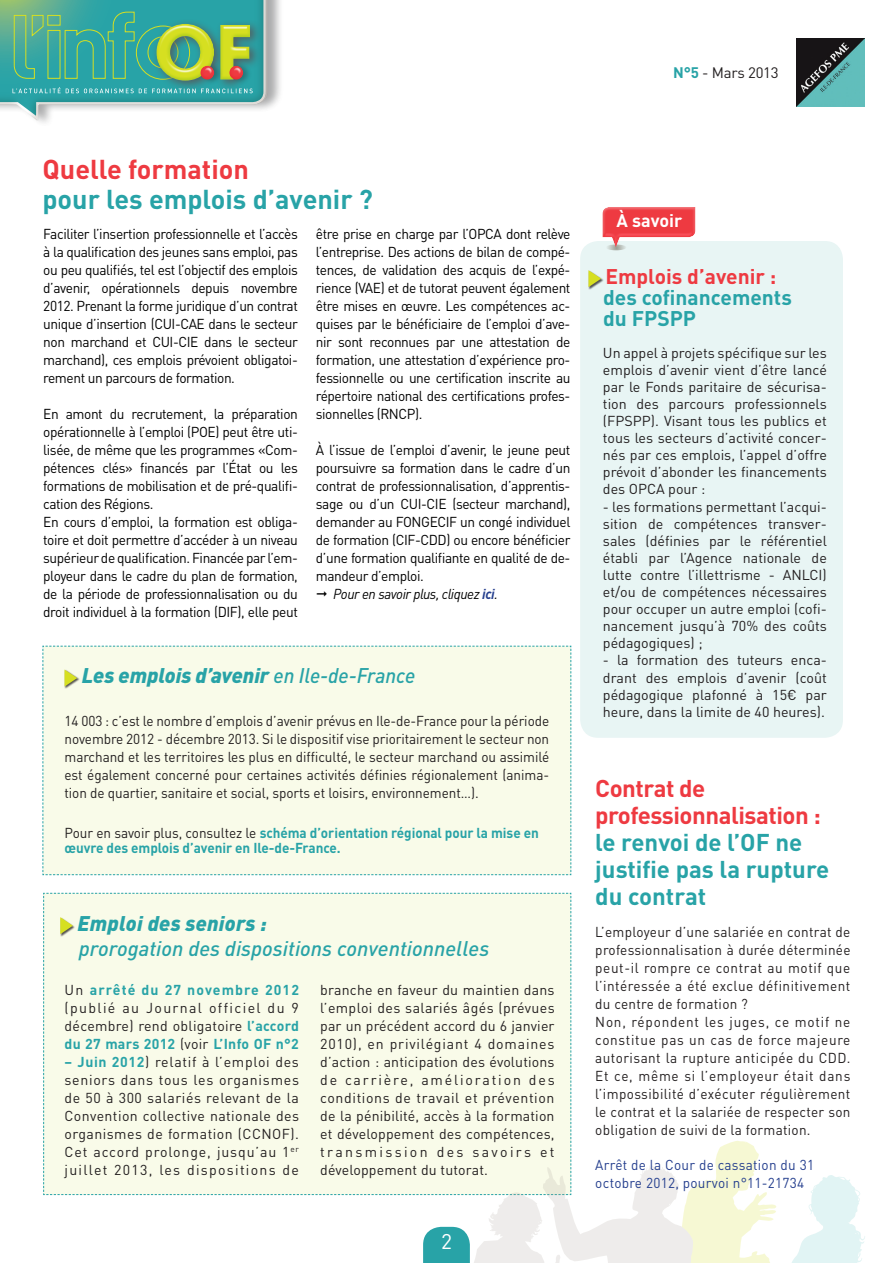
<style>
.page{position:relative;width:893px;height:1263px;background:#fff}
.page>*{position:absolute;margin:0;border:0;box-sizing:border-box;transform-origin:0 0}
.t1{font:700 27px "DINOT";color:#28a3a7}
.t2{font:700 27px "DINOT";color:#ee3a41}
.t3{font:700 24px/27px "DINOT";color:#28a3a7}
.t4{font:700 24px/27px "DINOT";letter-spacing:-.02em;color:#ee3a41}
.t5{font:italic 900 21px "DINOT";color:#28a3a7}
.t6{font:italic 500 21px "DINOT";color:#28a3a7}
.t7{font:700 21px/21px "DINOT";color:#28a3a7}
.t8{font:700 21px "DINOT";color:#ee3a41}
.t9{font:21px "DINOT";color:#fff}
.t10{font:700 18px "DINOT";color:#fff}
.t11{font:15px "DINOT";letter-spacing:-.015em;color:#231f20}
.t12{font:14.25px/18px "DINOT";letter-spacing:-.03em;color:#000;text-align:justify;scale:.96 1}
.t13{font:14.25px/18px "DINOT";letter-spacing:.02em;color:#231f20;text-align:justify}
.t14{font:14.25px/18px "DINOT";letter-spacing:.02em;color:#231f20;scale:.95 1}
.t15{font:700 14.25px/15.8px "DINOT";letter-spacing:-.005em;color:#28a3a7;scale:.95 1}
.t16{font:14.25px/18px "DINOT";letter-spacing:.02em;color:#253f8e;scale:.95 1}
.t17{font:italic 14.25px "DINOT";letter-spacing:-.03em;color:#000;scale:.96 1}
.s1{font-weight:700;font-size:15.15px;color:#28a3a7}
.s2{font-weight:700;color:#253f8e}
.s3{font-weight:500}
.s4{font-weight:400;color:#231f20}
.s5{font-weight:700;color:#28a3a7}
</style>
<div class="page">
<div style="left:580px;top:241px;width:263px;height:497px;background:#e8f5f4;border-radius:18px"></div>
<img style="left:796px;top:38px;width:68px;height:68px">
<div style="left:0;top:0;width:283px;height:127px;background:#57585a;opacity:.3"></div>
<svg style="left:0;top:0;width:269px;height:123px;background:#62b6af"></svg>
<div style="left:155px;top:24px;width:98px;height:58px;background:#28a3a7;opacity:.46"></div>
<div style="left:200px;top:62px;width:23px;height:23px;background:#231f20;opacity:.3"></div>
<div style="left:198px;top:63px;width:17px;height:11px;background:#fff;opacity:.75"></div>
<div style="left:198px;top:64px;width:17px;height:16px;background:#ee3a41;opacity:.6"></div>
<div style="left:229px;top:62px;width:23px;height:23px;background:#231f20;opacity:.3"></div>
<div style="left:227px;top:63px;width:17px;height:11px;background:#fff;opacity:.75"></div>
<div style="left:227px;top:64px;width:17px;height:16px;background:#ee3a41;opacity:.6"></div>
<svg style="left:43px;top:893px;width:822px;height:370px"></svg>
<div style="left:42px;top:645px;width:530px;height:230px;background:#f9fbe9"></div>
<div style="left:588px;top:270px;width:16px;height:20px;background:#231f20;opacity:.75"></div>
<svg style="left:588px;top:270px;width:13px;height:17px"></svg>
<div style="left:602px;top:229px;width:94px;height:20px;background:#d1232a;opacity:.75"></div>
<div style="left:602px;top:206px;width:94px;height:40px;background:#fff;opacity:.75"></div>
<p class="t11" style="left:673px;top:62px;width:107px"><span class="s1">N°5</span> - Mars 2013</p>
<h1 class="t2" style="left:43px;top:151px;width:208px">Quelle formation</h1>
<h1 class="t1" style="left:43px;top:181px;width:332px">pour les emplois d’avenir ?</h1>
<p class="t12" style="left:43px;top:225px;width:267px">Faciliter l’insertion professionnelle et l’accès à la qualification des jeunes sans emploi, pas ou peu qualifiés, tel est l’objectif des emplois d’avenir, opérationnels depuis novembre 2012. Prenant la forme juridique d’un contrat unique d’insertion (CUI-CAE dans le secteur non marchand et CUI-CIE dans le secteur marchand), ces emplois prévoient obligatoi&shy;rement un parcours de formation.</p>
<p class="t12" style="left:43px;top:405px;width:267px;text-align:left">En amont du recrutement, la préparation opérationnelle à l’emploi (POE) peut être uti&shy;lisée, de même que les programmes «Com&shy;pétences clés» financés par l’État ou les formations de mobilisation et de pré-qualifi&shy;cation des Régions.<br>En cours d’emploi, la formation est obliga&shy;toire et doit permettre d’accéder à un niveau supérieur de qualification. Financée par l’em&shy;ployeur dans le cadre du plan de formation, de la période de professionnalisation ou du droit individuel à la formation (DIF), elle peut</p>
<p class="t12" style="left:316px;top:225px;width:267px">être prise en charge par l’OPCA dont relève l’entreprise. Des actions de bilan de compé&shy;tences, de validation des acquis de l’expé&shy;rience (VAE) et de tutorat peuvent également être mises en œuvre. Les compétences ac&shy;quises par le bénéficiaire de l’emploi d’ave&shy;nir sont reconnues par une attestation de formation, une attestation d’expérience pro&shy;fessionnelle ou une certification inscrite au répertoire national des certifications profes&shy;sionnelles (RNCP).</p>
<p class="t12" style="left:316px;top:441px;width:267px">À l’issue de l’emploi d’avenir, le jeune peut poursuivre sa formation dans le cadre d’un contrat de professionnalisation, d’apprentis&shy;sage ou d’un CUI-CIE (secteur marchand), demander au FONGECIF un congé individuel de formation (CIF-CDD) ou encore bénéficier d’une formation qualifiante en qualité de de&shy;mandeur d’emploi.</p>
<p class="t17" style="left:316px;top:584px;width:191px">◻ Pour en savoir plus, cliquez <span class="s2">ici</span>.</p>
<h3 class="t5" style="left:82px;top:661px;width:335px">Les emplois d’avenir <span class="s3">en Ile-de-France</span></h3>
<p class="t14" style="left:65px;top:711px;width:512px;text-align:justify">14 003 : c’est le nombre d’emplois d’avenir prévus en Ile-de-France pour la période novembre 2012 - décembre 2013. Si le dispositif vise prioritairement le secteur non marchand et les territoires les plus en difficulté, le secteur marchand ou assimilé est également concerné pour certaines activités définies régionalement (anima&shy;tion de quartier, sanitaire et social, sports et loisirs, environnement…).</p>
<p class="t15" style="left:65px;top:824px;width:501px"><span class="s4">Pour en savoir plus, consultez le</span> schéma d’orientation régional pour la mise en œuvre des emplois d’avenir en Ile-de-France.</p>
<h3 class="t5" style="left:77px;top:909px;width:191px">Emploi des seniors :</h3>
<h3 class="t6" style="left:79px;top:934px;width:412px">prorogation des dispositions conventionnelles</h3>
<p class="t13" style="left:65px;top:980px;width:236px">Un <span class="s5">arrêté du 27 novembre 2012 </span>(publié au Journal officiel du 9 décembre) rend obligatoire <span class="s5">l’accord du 27 mars 2012</span> (voir <span class="s5">L’Info OF n°2</span></p>
<p class="t13" style="left:65px;top:1052px;width:236px"><span class="s5">– Juin 2012</span>) relatif à l’emploi des seniors dans tous les organismes de 50 à 300 salariés relevant de la Convention collective nationale des organismes de formation (CCNOF).<br>Cet accord prolonge, jusqu’au 1<sup>er </sup>juillet 2013, les dispositions de</p>
<p class="t13" style="left:320px;top:980px;width:236px">branche en faveur du maintien dans l’emploi des salariés âgés (prévues par un précédent accord du 6 janvier 2010), en privilégiant 4 domaines d’action : anticipation des évolutions de carrière, amélioration des conditions de travail et prévention de la pénibilité, accès à la formation et développement des compétences, transmission des savoirs et développement du tutorat.</p>
<h3 class="t9" style="left:441px;top:1227px;width:12px">2</h3>
<p class="t10" style="left:616px;top:208px;width:67px">À savoir</p>
<h3 class="t8" style="left:605px;top:262px;width:172px">Emplois d’avenir :</h3>
<h3 class="t7" style="left:603px;top:286px;width:190px">des cofinancements du FPSPP</h3>
<p class="t13" style="left:603px;top:343px;width:225px;line-height:17.1px">Un appel à projets spécifique sur les emplois d’avenir vient d’être lancé par le Fonds paritaire de sécurisa&shy;tion des parcours professionnels (FPSPP). Visant tous les publics et tous les secteurs d’activité concer&shy;nés par ces emplois, l’appel d’offre prévoit d’abonder les financements des OPCA pour :</p>
<p class="t13" style="left:603px;top:497px;width:225px;line-height:17.1px">- les formations permettant l’acqui&shy;sition de compétences transver&shy;sales (définies par le référentiel établi par l’Agence nationale de lutte contre l’illettrisme - ANLCI) et/ou de compétences nécessaires pour occuper un autre emploi (cofi&shy;nancement jusqu’à 70% des coûts pédagogiques) ;</p>
<p class="t13" style="left:603px;top:651px;width:225px;line-height:17.1px">- la formation des tuteurs enca&shy;drant des emplois d’avenir (coût pédagogique plafonné à 15€ par heure, dans la limite de 40 heures).</p>
<h2 class="t4" style="left:595px;top:773px;width:227px">Contrat de professionnalisation :</h2>
<h2 class="t3" style="left:595px;top:827px;width:236px">le renvoi de l’OF ne justifie pas la rupture du contrat</h2>
<p class="t14" style="left:595px;top:922px;width:270px">L’employeur d’une salariée en contrat de professionnalisation à durée déterminée peut-il rompre ce contrat au motif que l’intéressée a été exclue définitivement du centre de formation ?<br>Non, répondent les juges, ce motif ne constitue pas un cas de force majeure autorisant la rupture anticipée du CDD.<br>Et ce, même si l’employeur était dans l’impossibilité d’exécuter régulièrement le contrat et la salariée de respecter son obligation de suivi de la formation.</p>
<p class="t16" style="left:595px;top:1155px;width:232px">Arrêt de la Cour de cassation du 31 octobre 2012, pourvoi n°11-21734</p>
</div>
